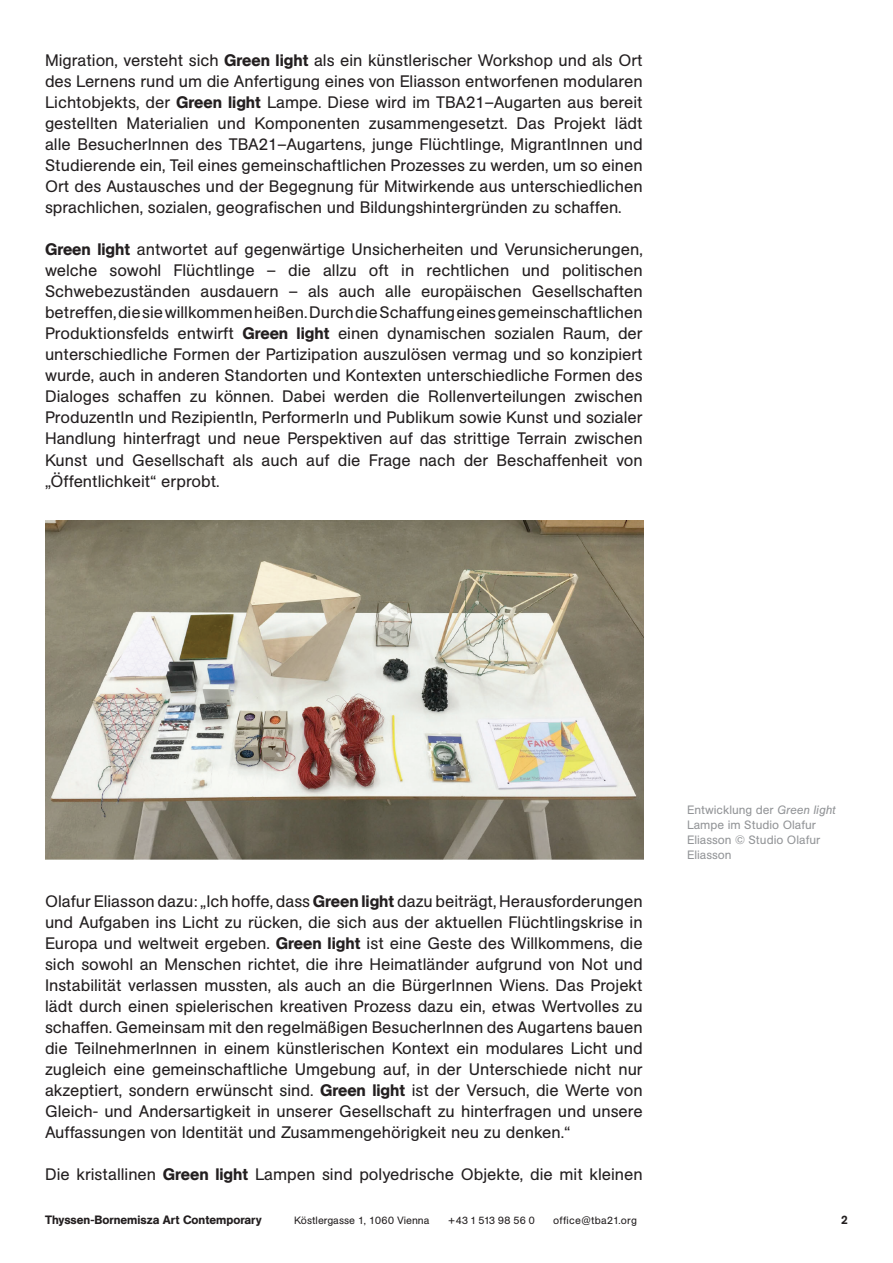
<style>
.page{position:relative;width:893px;height:1263px;background:#fff}
.page>*{position:absolute;margin:0;border:0;box-sizing:border-box;transform-origin:0 0}
.t1{font:16.5px/21px "AG Book Pro";color:#231f20;text-align:justify}
.t2{font:12px/15px "AG Book Pro";color:#939598}
.t3{font:500 12px "AG Book Pro";color:#231f20}
.t4{font:10.5px "AG Book Pro";color:#231f20}
.t5{font:10.5px "AG Book Pro";letter-spacing:.02em;color:#231f20}
.s1{font-weight:500}
.s2{font-style:italic}
</style>
<div class="page">
<img style="left:46px;top:520px;width:597px;height:339px">
<p class="t1" style="left:45px;top:50px;width:599px">Migration, versteht sich <span class="s1">Green light</span> als ein künstlerischer Workshop und als Ort des Lernens rund um die Anfertigung eines von Eliasson entworfenen modularen Lichtobjekts, der <span class="s1">Green light</span> Lampe. Diese wird im TBA21–Augarten aus bereit gestellten Materialien und Komponenten zusammengesetzt. Das Projekt lädt alle BesucherInnen des TBA21–Augartens, junge Flüchtlinge, MigrantInnen und Studierende ein, Teil eines gemeinschaftlichen Prozesses zu werden, um so einen Ort des Austausches und der Begegnung für Mitwirkende aus unterschiedlichen sprachlichen, sozialen, geografischen und Bildungshintergründen zu schaffen.</p>
<p class="t1" style="left:45px;top:239px;width:599px"><span class="s1">Green light</span> antwortet auf gegenwärtige Unsicherheiten und Verunsicherungen, welche sowohl Flüchtlinge – die allzu oft in rechtlichen und politischen Schwebezuständen ausdauern – als auch alle europäischen Gesellschaften betreffen, die sie willkommen heißen. Durch die Schaffung eines gemeinschaftlichen Produktionsfelds entwirft <span class="s1">Green light</span> einen dynamischen sozialen Raum, der unterschiedliche Formen der Partizipation auszulösen vermag und so konzipiert wurde, auch in anderen Standorten und Kontexten unterschiedliche Formen des Dialoges schaffen zu können. Dabei werden die Rollenverteilungen zwischen ProduzentIn und RezipientIn, PerformerIn und Publikum sowie Kunst und sozialer Handlung hinterfragt und neue Perspektiven auf das strittige Terrain zwischen Kunst und Gesellschaft als auch auf die Frage nach der Beschaffenheit von „Öffentlichkeit“ erprobt.</p>
<p class="t1" style="left:45px;top:890px;width:599px">Olafur Eliasson dazu: „Ich hoffe, dass <span class="s1">Green light</span> dazu beiträgt, Herausforderungen und Aufgaben ins Licht zu rücken, die sich aus der aktuellen Flüchtlingskrise in Europa und weltweit ergeben. <span class="s1">Green light</span> ist eine Geste des Willkommens, die sich sowohl an Menschen richtet, die ihre Heimatländer aufgrund von Not und Instabilität verlassen mussten, als auch an die BürgerInnen Wiens. Das Projekt lädt durch einen spielerischen kreativen Prozess dazu ein, etwas Wertvolles zu schaffen. Gemeinsam mit den regelmäßigen BesucherInnen des Augartens bauen die TeilnehmerInnen in einem künstlerischen Kontext ein modulares Licht und zugleich eine gemeinschaftliche Umgebung auf, in der Unterschiede nicht nur akzeptiert, sondern erwünscht sind. <span class="s1">Green light</span> ist der Versuch, die Werte von Gleich- und Andersartigkeit in unserer Gesellschaft zu hinterfragen und unsere Auffassungen von Identität und Zusammengehörigkeit neu zu denken.“</p>
<p class="t1" style="left:45px;top:1163px;width:599px">Die kristallinen <span class="s1">Green light</span> Lampen sind polyedrische Objekte, die mit kleinen</p>
<p class="t2" style="left:687px;top:802px;width:150px">Entwicklung der <span class="s2">Green light<br></span>Lampe im Studio Olafur<br>Eliasson © Studio Olafur<br>Eliasson</p>
<p class="t3" style="left:45px;top:1212px;width:218px">Thyssen-Bornemisza Art Contemporary</p>
<p class="t4" style="left:294px;top:1214px;width:137px">Köstlergasse 1, 1060 Vienna</p>
<p class="t4" style="left:448px;top:1214px;width:88px">+43 1 513 98 56 0</p>
<p class="t5" style="left:553px;top:1214px;width:86px">office@tba21.org</p>
<p class="t3" style="left:841px;top:1212px;width:8px">2</p>
</div>
